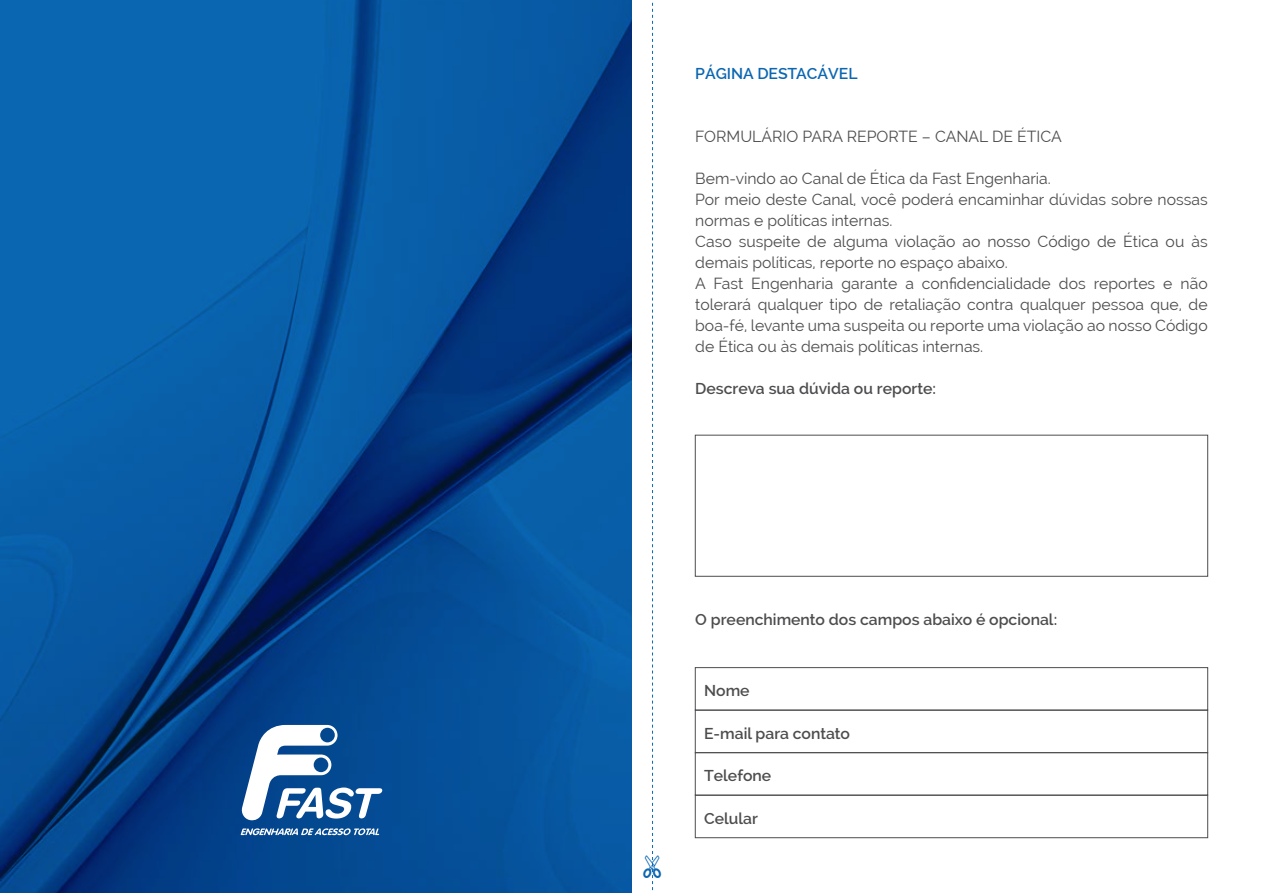
<style>
.page{position:relative;width:1263px;height:893px;background:#fff}
.page>*{position:absolute;margin:0;border:0;box-sizing:border-box;transform-origin:0 0}
.t1{font:15.75px/21px "Raleway";color:#4d4d4f}
.t2{font:600 15.75px "Raleway";color:#4d4d4f}
.t3{font:600 15.75px "Raleway";color:#0b67b2}
</style>
<div class="page">
<svg style="left:0;top:0;width:631px;height:893px;background:#06529a"></svg>
<svg style="left:241px;top:725px;width:142px;height:110px"></svg>
<div style="left:695px;top:667px;width:513px;height:43px;border:1px solid #4d4d4f"></div>
<div style="left:695px;top:435px;width:513px;height:142px;border:1px solid #4d4d4f"></div>
<div style="left:695px;top:710px;width:513px;height:43px;border:1px solid #4d4d4f"></div>
<div style="left:695px;top:752px;width:513px;height:43px;border:1px solid #4d4d4f"></div>
<div style="left:695px;top:795px;width:513px;height:43px;border:1px solid #4d4d4f"></div>
<svg style="left:652px;top:2px;width:1px;height:889px"></svg>
<p class="t3" style="left:695px;top:64px;width:164px">PÁGINA DESTACÁVEL</p>
<p class="t1" style="left:695px;top:126px;width:368px">FORMULÁRIO PARA REPORTE – CANAL DE ÉTICA</p>
<p class="t1" style="left:695px;top:168px;width:514px">Bem-vindo ao Canal de Ética da Fast Engenharia.<br>Por meio deste Canal, você poderá encaminhar dúvidas sobre nossas normas e políticas internas.<br>Caso suspeite de alguma violação ao nosso Código de Ética ou às demais políticas, reporte no espaço abaixo.<br>A Fast Engenharia garante a confidencialidade dos reportes e não tolerará qualquer tipo de retaliação contra qualquer pessoa que, de boa-fé, levante uma suspeita ou reporte uma violação ao nosso Código de Ética ou às demais políticas internas.</p>
<p class="t2" style="left:695px;top:379px;width:242px">Descreva sua dúvida ou reporte:</p>
<p class="t2" style="left:695px;top:610px;width:363px">O preenchimento dos campos abaixo é opcional:</p>
<p class="t2" style="left:704px;top:682px;width:47px">Nome</p>
<p class="t2" style="left:704px;top:724px;width:147px">E-mail para contato</p>
<p class="t2" style="left:704px;top:767px;width:69px">Telefone</p>
<p class="t2" style="left:704px;top:809px;width:55px">Celular</p>
</div>
